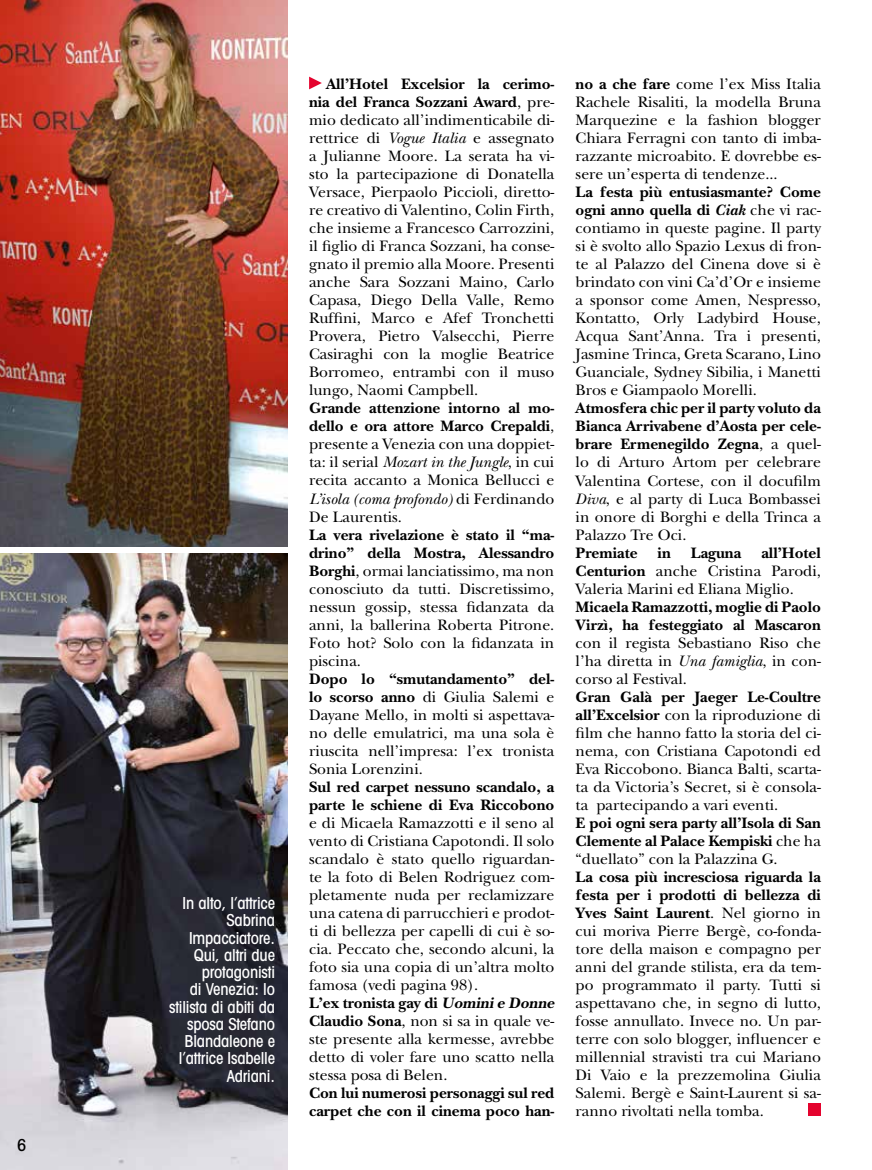
<style>
.page{position:relative;width:872px;height:1170px;background:#fff}
.page>*{position:absolute;margin:0;border:0;box-sizing:border-box;transform-origin:0 0}
.t1{font:500 condensed 16.5px/17.2px "Avant Garde";letter-spacing:-.01em;color:#fff;text-align:right}
.t2{font:500 condensed 16.5px "Avant Garde";color:#000}
.t3{font:15.75px/18px "New Baskerville";color:#000;text-align:justify}
.t4{font:700 15.75px/18px "New Baskerville";color:#000}
.s1{font-weight:700}
.s2{font-style:italic}
.s3{font-weight:700;font-style:italic}
.s4{font-weight:400}
</style>
<div class="page">
<img style="left:0;top:553px;width:288px;height:616px">
<img style="left:0;top:0;width:288px;height:546px">
<svg style="left:309px;top:77px;width:13px;height:12px"></svg>
<div style="left:808px;top:1102px;width:13px;height:13px;background:#e4032e"></div>
<p class="t2" style="left:17px;top:1134px;width:11px">6</p>
<p class="t1" style="left:169px;top:894px;width:107px">In alto, l’attrice<br>Sabrina<br>Impacciatore.<br>Qui, altri due protagonisti<br>di Venezia: lo stilista di abiti da sposa Stefano<br>Blandaleone e l’attrice Isabelle<br>Adriani.</p>
<p class="t3" style="left:309px;top:75px;width:247px;text-indent:17px"><span class="s1">All’Hotel Excelsior la cerimo&shy;nia del Franca Sozzani Award</span>, pre&shy;mio dedicato all’indimenticabile di&shy;rettrice di <span class="s2">Vogue Italia</span> e assegnato a Julianne Moore. La serata ha vi&shy;sto la partecipazione di Donatella Versace, Pierpaolo Piccioli, diretto&shy;re creativo di Valentino, Colin Firth, che insieme a Francesco Carrozzini, il figlio di Franca Sozzani, ha conse&shy;gnato il premio alla Moore. Presenti anche Sara Sozzani Maino, Carlo Capasa, Diego Della Valle, Remo Ruffini, Marco e Afef Tronchetti Provera, Pietro Valsecchi, Pierre Casiraghi con la moglie Beatrice Borromeo, entrambi con il muso lungo, Naomi Campbell.</p>
<p class="t3" style="left:309px;top:399px;width:247px"><span class="s1">Grande attenzione intorno al mo&shy;dello e ora attore Marco Crepaldi</span>, presente a Venezia con una doppiet&shy;ta: il serial <span class="s2">Mozart in the Jungle</span>, in cui recita accanto a Monica Bellucci e <span class="s2">L’isola (coma profondo)</span> di Ferdinando De Laurentis.</p>
<p class="t3" style="left:309px;top:525px;width:247px"><span class="s1">La vera rivelazione è stato il “ma&shy;drino” della Mostra, Alessandro Borghi</span>, ormai lanciatissimo, ma non conosciuto da tutti. Discretissimo, nessun gossip, stessa fidanzata da anni, la ballerina Roberta Pitrone.<br>Foto hot? Solo con la fidanzata in piscina.</p>
<p class="t3" style="left:309px;top:669px;width:247px"><span class="s1">Dopo lo “smutandamento” del&shy;lo scorso anno</span> di Giulia Salemi e Dayane Mello, in molti si aspettava&shy;no delle emulatrici, ma una sola è riuscita nell’impresa: l’ex tronista Sonia Lorenzini.</p>
<p class="t4" style="left:309px;top:777px;width:247px">Sul red carpet nessuno scandalo, a parte le schiene di Eva Riccobono</p>
<p class="t3" style="left:309px;top:813px;width:250px;text-align:left">e di Micaela Ramazzotti e il seno al vento di Cristiana Capotondi. Il solo scandalo è stato quello riguardan&shy;te la foto di Belen Rodriguez com&shy;pletamente nuda per reclamizzare una catena di parrucchieri e prodot&shy;ti di bellezza per capelli di cui è so&shy;cia. Peccato che, secondo alcuni, la foto sia una copia di un’altra molto famosa (vedi pagina 98).<br><span class="s1">L’ex tronista gay di</span> <span class="s3">Uominie Donne </span><span class="s1">Claudio Sona</span>, non si sa in quale ve&shy;ste presente alla kermesse, avrebbe detto di voler fare uno scatto nella stessa posa di Belen.</p>
<p class="t4" style="left:309px;top:1083px;width:247px">Con lui numerosi personaggi sul red carpet che con il cinema poco han-</p>
<p class="t3" style="left:575px;top:75px;width:247px"><span class="s1">no a che fare</span> come l’ex Miss Italia Rachele Risaliti, la modella Bruna Marquezine e la fashion blogger Chiara Ferragni con tanto di imba&shy;razzante microabito. E dovrebbe es&shy;sere un’esperta di tendenze...</p>
<p class="t3" style="left:575px;top:183px;width:247px"><span class="s1">La festa più entusiasmante? Come ogni anno quella di</span> <span class="s3">Ciak</span> che vi rac&shy;contiamo in queste pagine. Il party si è svolto allo Spazio Lexus di fron&shy;te al Palazzo del Cinena dove si è brindato con vini Ca’d’Or e insieme a sponsor come Amen, Nespresso, Kontatto, Orly Ladybird House, Acqua Sant’Anna. Tra i presenti, Jasmine Trinca, Greta Scarano, Lino Guanciale, Sydney Sibilia, i Manetti Bros e Giampaolo Morelli.</p>
<p class="t3" style="left:575px;top:399px;width:247px"><span class="s1">Atmosfera chic per il party voluto da Bianca Arrivabene d’Aosta per cele&shy;brare Ermenegildo Zegna</span>, a quel&shy;lo di Arturo Artom per celebrare Valentina Cortese, con il docufilm <span class="s2">Diva</span>, e al party di Luca Bombassei in onore di Borghi e della Trinca a Palazzo Tre Oci.</p>
<p class="t4" style="left:575px;top:543px;width:63px">Premiate</p>
<p class="t4" style="left:657px;top:543px;width:15px">in</p>
<p class="t4" style="left:691px;top:543px;width:52px">Laguna</p>
<p class="t3" style="left:575px;top:543px;width:247px;text-indent:186px"><span class="s1">all’Hotel Centurion</span> anche Cristina Parodi, Valeria Marini ed Eliana Miglio.</p>
<p class="t4" style="left:575px;top:597px;width:247px">Micaela Ramazzotti, moglie di Paolo<br>Virzì, ha festeggiato al Mascaron</p>
<p class="t3" style="left:575px;top:633px;width:247px">con il regista Sebastiano Riso che l’ha diretta in <span class="s2">Una famiglia</span>, in con&shy;corso al Festival.</p>
<p class="t3" style="left:575px;top:687px;width:247px"><span class="s1">Gran Galà per Jaeger Le-Coultre all’Excelsior</span> con la riproduzione di film che hanno fatto la storia del ci&shy;nema, con Cristiana Capotondi ed Eva Riccobono. Bianca Balti, scarta&shy;ta da Victoria’s Secret, si è consola&shy;ta partecipando a vari eventi.</p>
<p class="t4" style="left:575px;top:813px;width:247px;text-align:justify">E poi ogni sera party all’Isola di San Clemente al Palace Kempiski <span class="s4">che ha “duellato” con la Palazzina G.</span></p>
<p class="t3" style="left:575px;top:867px;width:247px"><span class="s1">La cosa più incresciosa riguarda la festa per i prodotti di bellezza di Yves Saint Laurent</span>. Nel giorno in cui moriva Pierre Bergè, co-fonda&shy;tore della maison e compagno per anni del grande stilista, era da tem&shy;po programmato il party. Tutti si aspettavano che, in segno di lutto, fosse annullato. Invece no. Un par&shy;terre con solo blogger, influencer e millennial stravisti tra cui Mariano Di Vaio e la prezzemolina Giulia Salemi. Bergè e Saint-Laurent si sa&shy;ranno rivoltati nella tomba.</p>
</div>
